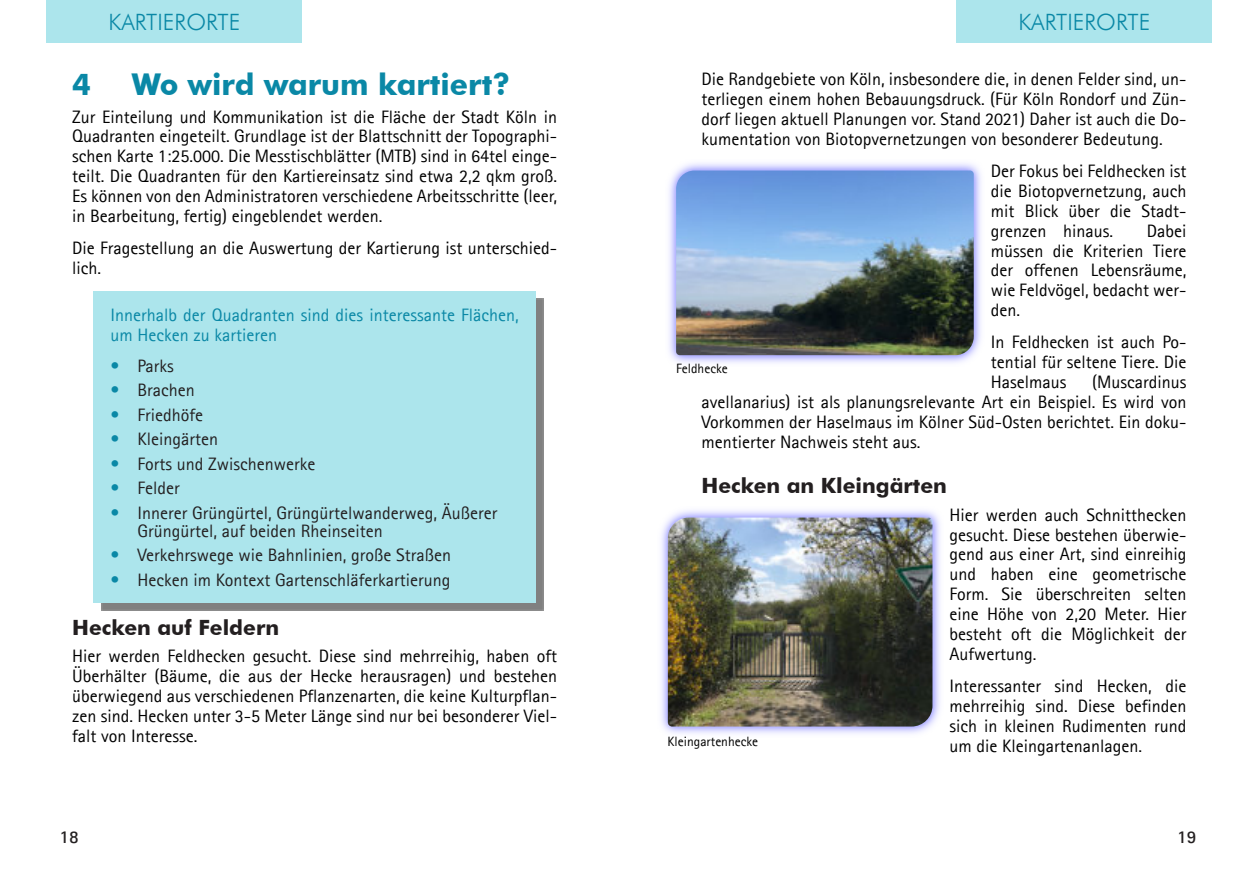
<style>
.page{position:relative;width:1259px;height:894px;background:#fff}
.page>*{position:absolute;margin:0;border:0;box-sizing:border-box;transform-origin:0 0}
.t1{font:700 30px "Futura BT";color:#0a88a6}
.t2{font:300 22.5px "Futura BT";color:#0a88a6}
.t3{font:700 21px "Futura BT";color:#231f20}
.t4{font:18px/20px "Agfa Rotis Sans Serif";color:#000;text-align:justify}
.t5{font:18px/18.5px "Agfa Rotis Sans Serif";color:#231f20}
.t6{font:18px/20px "Agfa Rotis Sans Serif";color:#0a88a6}
.t7{font:700 18px "Agfa Rotis Sans Serif";color:#231f20}
.t8{font:13.5px "Agfa Rotis Sans Serif";color:#000}
.s1{color:#0a88a6}
</style>
<div class="page">
<div style="left:94px;top:291px;width:442px;height:312px;background:#ace5ec"></div>
<img style="left:669px;top:163px;width:312px;height:200px">
<img style="left:676px;top:170px;width:298px;height:185px">
<img style="left:661px;top:510px;width:279px;height:224px">
<img style="left:668px;top:517px;width:264px;height:209px">
<div style="left:957px;top:0;width:255px;height:43px;background:#ace5ec"></div>
<div style="left:47px;top:0;width:255px;height:43px;background:#ace5ec"></div>
<p class="t2" style="left:108px;top:13px;width:133px">KARTIERORTE</p>
<p class="t2" style="left:1018px;top:13px;width:133px">KARTIERORTE</p>
<h1 class="t1" style="left:72px;top:72px;width:20px">4</h1>
<h1 class="t1" style="left:132px;top:72px;width:380px">Wo wird warum kartiert?</h1>
<p class="t4" style="left:72px;top:107px;width:486px">Zur Einteilung und Kommunikation ist die Fläche der Stadt Köln in Quadranten eingeteilt. Grundlage ist der Blattschnitt der Topographi&shy;schen Karte 1:25.000. Die Messtischblätter (MTB) sind in 64tel einge&shy;teilt. Die Quadranten für den Kartiereinsatz sind etwa 2,2 qkm groß.<br>Es können von den Administratoren verschiedene Arbeitsschritte (leer, in Bearbeitung, fertig) eingeblendet werden.</p>
<p class="t4" style="left:72px;top:239px;width:486px">Die Fragestellung an die Auswertung der Kartierung ist unterschied&shy;lich.</p>
<p class="t6" style="left:111px;top:306px;width:410px">Innerhalb der Quadranten sind dies interessante Flächen, um Hecken zu kartieren</p>
<p class="t5" style="left:111px;top:357px;width:65px"><span class="s1">•</span> Parks</p>
<p class="t5" style="left:111px;top:381px;width:86px"><span class="s1">•</span> Brachen</p>
<p class="t5" style="left:111px;top:406px;width:94px"><span class="s1">•</span> Friedhöfe</p>
<p class="t5" style="left:111px;top:430px;width:109px"><span class="s1">•</span> Kleingärten</p>
<p class="t5" style="left:111px;top:455px;width:206px"><span class="s1">•</span> Forts und Zwischenwerke</p>
<p class="t5" style="left:111px;top:479px;width:71px"><span class="s1">•</span> Felder</p>
<p class="t5" style="left:138px;top:504px;width:361px;text-indent:-27px"><span class="s1">•</span> Innerer Grüngürtel, Grüngürtelwanderweg, Äußerer<br>Grüngürtel, auf beiden Rheinseiten</p>
<p class="t5" style="left:111px;top:547px;width:342px"><span class="s1">•</span> Verkehrswege wie Bahnlinien, große Straßen</p>
<p class="t5" style="left:111px;top:571px;width:341px"><span class="s1">•</span> Hecken im Kontext Gartenschläferkartierung</p>
<p class="t3" style="left:72px;top:618px;width:208px">Hecken auf Feldern</p>
<p class="t4" style="left:72px;top:646px;width:486px">Hier werden Feldhecken gesucht. Diese sind mehrreihig, haben oft Überhälter (Bäume, die aus der Hecke herausragen) und bestehen überwiegend aus verschiedenen Pflanzenarten, die keine Kulturpflan&shy;zen sind. Hecken unter 3-5 Meter Länge sind nur bei besonderer Viel&shy;falt von Interesse.</p>
<p class="t4" style="left:702px;top:70px;width:486px">Die Randgebiete von Köln, insbesondere die, in denen Felder sind, un&shy;terliegen einem hohen Bebauungsdruck. (Für Köln Rondorf und Zün&shy;dorf liegen aktuell Planungen vor. Stand 2021) Daher ist auch die Do&shy;kumentation von Biotopvernetzungen von besonderer Bedeutung.</p>
<p class="t4" style="left:991px;top:162px;width:197px">Der Fokus bei Feldhecken ist die Biotopvernetzung, auch mit Blick über die Stadt&shy;grenzen hinaus.</p>
<p class="t4" style="left:991px;top:221px;width:197px;text-indent:156px">Dabei müssen die Kriterien Tiere der offenen Lebensräume, wie Feldvögel, bedacht wer&shy;den.</p>
<p class="t4" style="left:991px;top:333px;width:197px">In Feldhecken ist auch Po&shy;tential für seltene Tiere. Die Haselmaus</p>
<p class="t8" style="left:676px;top:362px;width:53px">Feldhecke</p>
<p class="t4" style="left:702px;top:373px;width:486px;text-indent:390px">(Muscardinus avellanarius) ist als planungsrelevante Art ein Beispiel. Es wird von Vorkommen der Haselmaus im Kölner Süd-Osten berichtet. Ein doku&shy;mentierter Nachweis steht aus.</p>
<p class="t3" style="left:702px;top:477px;width:247px">Hecken an Kleingärten</p>
<p class="t4" style="left:949px;top:505px;width:238px">Hier werden auch Schnitthecken gesucht. Diese bestehen überwie&shy;gend aus einer Art, sind einreihig und haben eine geometrische Form. Sie überschreiten selten eine Höhe von 2,20 Meter. Hier besteht oft die Möglichkeit der Aufwertung.</p>
<p class="t4" style="left:949px;top:677px;width:238px">Interessanter sind Hecken, die mehrreihig sind. Diese befinden sich in kleinen Rudimenten rund um die Kleingartenanlagen.</p>
<p class="t8" style="left:668px;top:735px;width:92px">Kleingartenhecke</p>
<p class="t7" style="left:60px;top:829px;width:21px">18</p>
<p class="t7" style="left:1177px;top:829px;width:21px">19</p>
</div>
